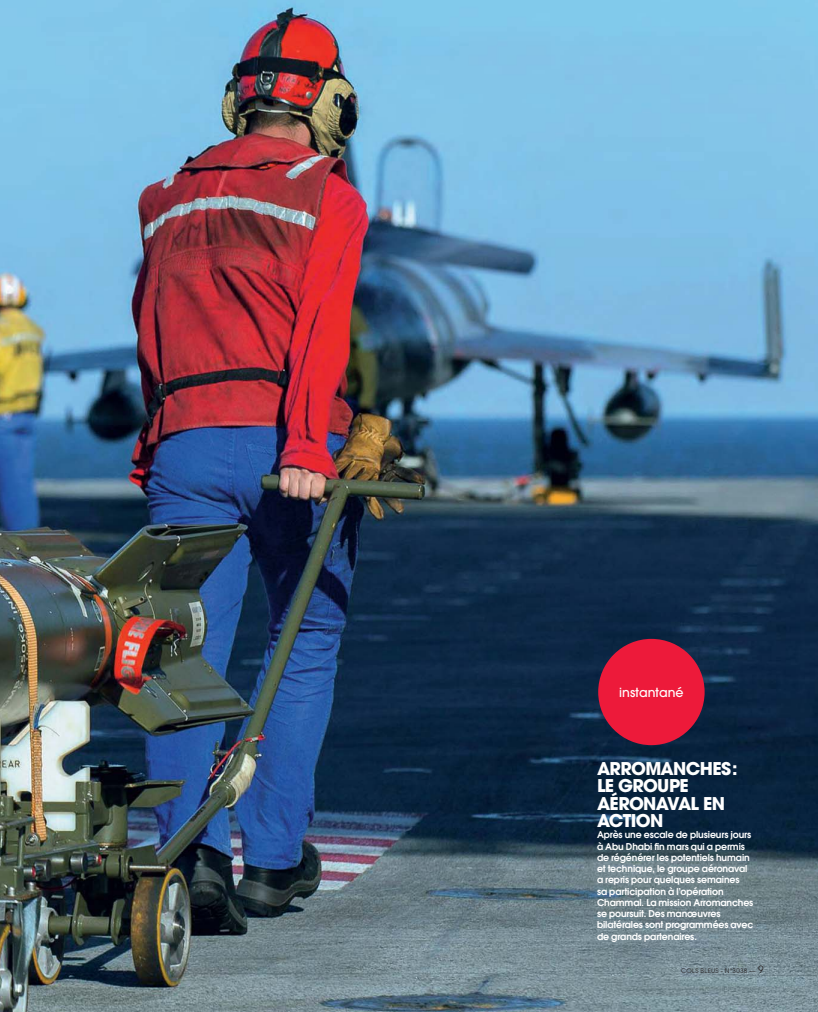
<style>
.page{position:relative;width:818px;height:1012px;background:#fff}
.page>*{position:absolute;margin:0;border:0;box-sizing:border-box;transform-origin:0 0}
.t1{font:700 17.5px/17.5px "Avant Garde LT";letter-spacing:-.04em;color:#fff}
.t2{font:500 12.5px "Avant Garde LT";color:#fff}
.t3{font:600 9.38px/11.2px "Avant Garde LT";letter-spacing:-.01em;color:#fff}
.t4{font:6.25px "Avant Garde LT";letter-spacing:.055em;color:#231f20}
.s1{font-size:10px}
</style>
<div class="page">
<img style="left:0;top:0;width:817px;height:1012px">
<div style="left:597px;top:639px;width:107px;height:106px;background:#ed1a3a;border-radius:50%"></div>
<h2 class="t2" style="left:619px;top:686px;width:66px">instantané</h2>
<h1 class="t1" style="left:596px;top:761px;width:142px">ARROMANCHES :<br>LE GROUPE<br>AÉRONAVAL EN<br>ACTION</h1>
<p class="t3" style="left:596px;top:830px;width:158px">Après une escale de plusieurs jours à Abu Dhabi fin mars qui a permis de régénérer les potentiels humain et technique, le groupe aéronaval a repris pour quelques semaines<br>sa participation à l’opération<br>Chammal. La mission Arromanches se poursuit. Des manœuvres bilatérales sont programmées avec de grands partenaires.</p>
<p class="t4" style="left:680px;top:967px;width:84px">COLS BLEUS - N°3038 — <span class="s1">9</span></p>
</div>
